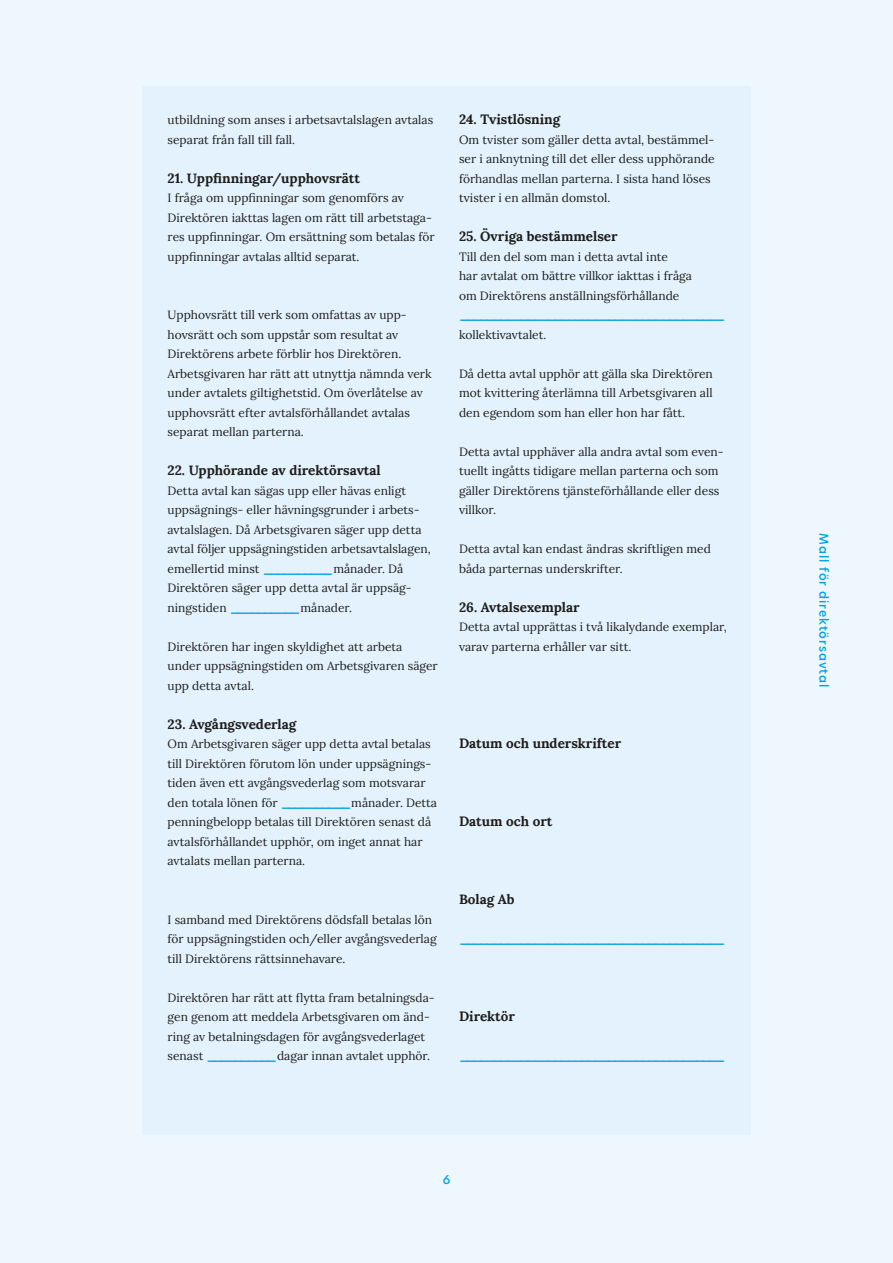
<style>
.page{position:relative;width:893px;height:1263px;background:#edf7fd}
.page>*{position:absolute;margin:0;border:0;box-sizing:border-box;transform-origin:0 0}
._1_ots{font:700 13.5px "Lora";color:#1d1d1b}
._1_leipis{font:12px/19.5px "Lora";color:#1d1d1b}
._1_leipis-2{font:700 12px "Lora";color:#00a3e2}
.t1{font:500 12px "Hero New";letter-spacing:.08em;color:#00a3e2}
.s1{font-weight:700;color:#00a3e2}
</style>
<div class="page">
<div style="left:142px;top:86px;width:608px;height:1049px;background:#e4f2fd"></div>
<p class="_1_leipis" style="left:168px;top:109px;width:267px">utbildning som anses i arbetsavtalslagen avtalas separat från fall till fall.</p>
<h2 class="_1_ots" style="left:168px;top:166px;width:194px">21. Uppfinningar/upphovsrätt</h2>
<p class="_1_leipis" style="left:168px;top:187px;width:269px">I fråga om uppfinningar som genomförs av Direktören iakttas lagen om rätt till arbetstaga&shy;res uppfinningar. Om ersättning som betalas för uppfinningar avtalas alltid separat.</p>
<p class="_1_leipis" style="left:168px;top:304px;width:265px">Upphovsrätt till verk som omfattas av upp&shy;hovsrätt och som uppstår som resultat av Direktörens arbete förblir hos Direktören.<br>Arbetsgivaren har rätt att utnyttja nämnda verk under avtalets giltighetstid. Om överlåtelse av upphovsrätt efter avtalsförhållandet avtalas separat mellan parterna.</p>
<h2 class="_1_ots" style="left:168px;top:459px;width:215px">22. Upphörande av direktörsavtal</h2>
<p class="_1_leipis" style="left:168px;top:480px;width:265px">Detta avtal kan sägas upp eller hävas enligt uppsägnings- eller hävningsgrunder i arbets&shy;avtalslagen. Då Arbetsgivaren säger upp detta avtal följer uppsägningstiden arbetsavtalslagen, emellertid minst <span class="s1">__________</span> månader. Då Direktören säger upp detta avtal är uppsäg&shy;ningstiden <span class="s1">__________</span> månader.</p>
<p class="_1_leipis" style="left:168px;top:636px;width:272px">Direktören har ingen skyldighet att arbeta under uppsägningstiden om Arbetsgivaren säger upp detta avtal.</p>
<h2 class="_1_ots" style="left:168px;top:712px;width:130px">23. Avgångsvederlag</h2>
<p class="_1_leipis" style="left:168px;top:733px;width:271px">Om Arbetsgivaren säger upp detta avtal betalas till Direktören förutom lön under uppsägnings&shy;tiden även ett avgångsvederlag som motsvarar den totala lönen för <span class="s1">__________</span> månader. Detta penningbelopp betalas till Direktören senast då avtalsförhållandet upphör, om inget annat har avtalats mellan parterna.</p>
<p class="_1_leipis" style="left:168px;top:909px;width:271px">I samband med Direktörens dödsfall betalas lön för uppsägningstiden och/eller avgångsvederlag till Direktörens rättsinnehavare.</p>
<p class="_1_leipis" style="left:168px;top:987px;width:269px">Direktören har rätt att flytta fram betalningsda&shy;gen genom att meddela Arbetsgivaren om änd&shy;ring av betalningsdagen för avgångsvederlaget senast <span class="s1">__________</span> dagar innan avtalet upphör.</p>
<h2 class="_1_ots" style="left:459px;top:108px;width:103px">24. Tvistlösning</h2>
<p class="_1_leipis" style="left:459px;top:129px;width:257px">Om tvister som gäller detta avtal, bestämmel&shy;ser i anknytning till det eller dess upphörande förhandlas mellan parterna. I sista hand löses tvister i en allmän domstol.</p>
<h2 class="_1_ots" style="left:459px;top:225px;width:160px">25. Övriga bestämmelser</h2>
<p class="_1_leipis" style="left:459px;top:246px;width:268px">Till den del som man i detta avtal inte<br>har avtalat om bättre villkor iakttas i fråga<br>om Direktörens anställningsförhållande <span class="s1">_______________________________________ </span>kollektivavtalet.</p>
<p class="_1_leipis" style="left:459px;top:363px;width:255px;text-align:justify">Då detta avtal upphör att gälla ska Direktören mot kvittering återlämna till Arbetsgivaren all den egendom som han eller hon har fått.</p>
<p class="_1_leipis" style="left:459px;top:441px;width:266px">Detta avtal upphäver alla andra avtal som even&shy;tuellt ingåtts tidigare mellan parterna och som gäller Direktörens tjänsteförhållande eller dess villkor.</p>
<p class="_1_leipis" style="left:459px;top:538px;width:253px">Detta avtal kan endast ändras skriftligen med båda parternas underskrifter.</p>
<h2 class="_1_ots" style="left:459px;top:595px;width:122px">26. Avtalsexemplar</h2>
<p class="_1_leipis" style="left:459px;top:616px;width:269px">Detta avtal upprättas i två likalydande exemplar, varav parterna erhåller var sitt.</p>
<h2 class="_1_ots" style="left:459px;top:732px;width:164px">Datum och underskrifter</h2>
<h2 class="_1_ots" style="left:459px;top:810px;width:95px">Datum och ort</h2>
<h2 class="_1_ots" style="left:459px;top:888px;width:57px">Bolag Ab</h2>
<p class="_1_leipis-2" style="left:459px;top:929px;width:268px">_______________________________________</p>
<h2 class="_1_ots" style="left:459px;top:1005px;width:57px">Direktör</h2>
<p class="_1_leipis-2" style="left:459px;top:1046px;width:268px">_______________________________________</p>
<p class="t1" style="left:443px;top:1172px;width:9px">6</p>
<p class="t1" style="left:832px;top:533px;width:156px;rotate:90deg">Mall för direktörsavtal</p>
</div>
